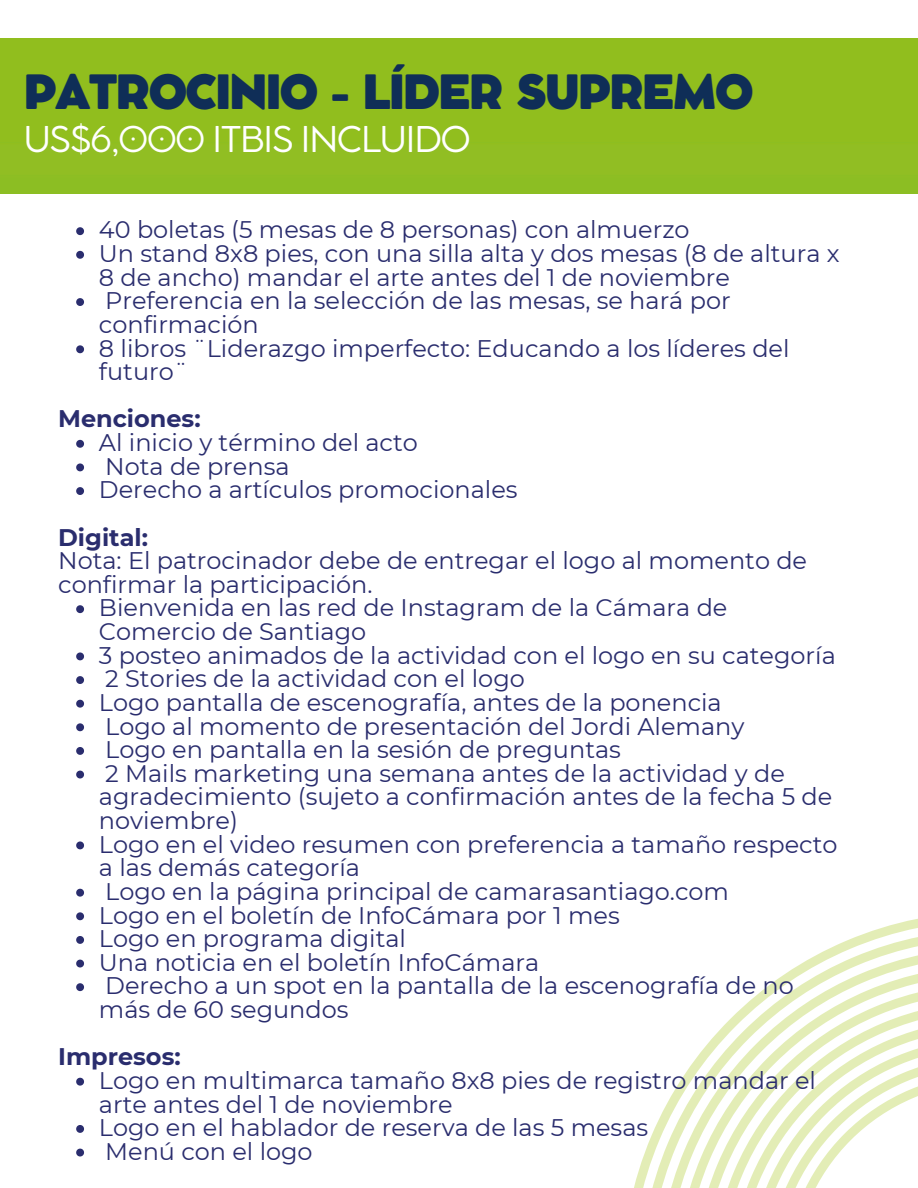
<style>
.page{position:relative;width:918px;height:1188px;background:#fff}
.page>*{position:absolute;margin:0;border:0;box-sizing:border-box;transform-origin:0 0}
.t1{font:800 46.65px "Cocomat Pro";letter-spacing:-.05em;color:#0f2e57}
.t2{font:35.1px "Cocomat Pro";letter-spacing:-.05em;color:#fff}
.t3{font:24px/23.7px "Montserrat";color:#2a2d6e}
.t4{font:700 24px "Montserrat";color:#2a2d6e}
</style>
<div class="page">
<div style="left:0;top:38px;width:918px;height:156px;background:#91be1e"></div>
<svg style="left:634px;top:918px;width:284px;height:270px"></svg>
<svg style="left:640px;top:930px;width:278px;height:258px"></svg>
<svg style="left:658px;top:948px;width:260px;height:240px"></svg>
<svg style="left:676px;top:966px;width:242px;height:222px"></svg>
<svg style="left:694px;top:984px;width:224px;height:204px"></svg>
<svg style="left:712px;top:1002px;width:206px;height:186px"></svg>
<svg style="left:76px;top:227px;width:8px;height:8px"></svg>
<svg style="left:76px;top:251px;width:8px;height:8px"></svg>
<svg style="left:76px;top:298px;width:8px;height:8px"></svg>
<svg style="left:76px;top:345px;width:8px;height:8px"></svg>
<svg style="left:76px;top:440px;width:8px;height:8px"></svg>
<svg style="left:76px;top:463px;width:8px;height:8px"></svg>
<svg style="left:76px;top:487px;width:8px;height:8px"></svg>
<svg style="left:76px;top:605px;width:8px;height:8px"></svg>
<svg style="left:76px;top:652px;width:8px;height:8px"></svg>
<svg style="left:76px;top:676px;width:8px;height:8px"></svg>
<svg style="left:76px;top:700px;width:8px;height:8px"></svg>
<svg style="left:76px;top:723px;width:8px;height:8px"></svg>
<svg style="left:76px;top:747px;width:8px;height:8px"></svg>
<svg style="left:76px;top:771px;width:8px;height:7px"></svg>
<svg style="left:76px;top:841px;width:8px;height:8px"></svg>
<svg style="left:76px;top:889px;width:8px;height:8px"></svg>
<svg style="left:76px;top:912px;width:8px;height:8px"></svg>
<svg style="left:76px;top:936px;width:8px;height:8px"></svg>
<svg style="left:76px;top:960px;width:8px;height:7px"></svg>
<svg style="left:76px;top:983px;width:8px;height:8px"></svg>
<svg style="left:76px;top:1078px;width:8px;height:8px"></svg>
<svg style="left:76px;top:1125px;width:8px;height:8px"></svg>
<svg style="left:76px;top:1149px;width:8px;height:7px"></svg>
<p class="t1" style="left:23px;top:74px;width:732px">PATROCINIO - LÍDER SUPREMO</p>
<p class="t2" style="left:23px;top:126px;width:449px">US$6,000 ITBIS INCLUIDO</p>
<h1 class="t3" style="left:99px;top:218px;width:592px">40 boletas (5 mesas de 8 personas) con almuerzo</h1>
<h2 class="t3" style="left:99px;top:242px;width:742px">Un stand 8x8 pies, con una silla alta y dos mesas (8 de altura x<br>8 de ancho) mandar el arte antes del 1 de noviembre</h2>
<p class="t3" style="left:99px;top:289px;width:633px">Preferencia en la selección de las mesas, se hará por confirmación</p>
<p class="t3" style="left:99px;top:336px;width:692px">8 libros ¨Liderazgo imperfecto: Educando a los líderes del futuro¨</p>
<p class="t4" style="left:58px;top:404px;width:144px">Menciones:</p>
<p class="t3" style="left:99px;top:431px;width:320px">Al inicio y término del acto</p>
<h3 class="t3" style="left:105px;top:454px;width:186px">Nota de prensa</h3>
<p class="t3" style="left:99px;top:478px;width:420px">Derecho a artículos promocionales</p>
<p class="t4" style="left:58px;top:522px;width:91px">Digital:</p>
<p class="t3" style="left:58px;top:549px;width:750px">Nota: El patrocinador debe de entregar el logo al momento de confirmar la participación.</p>
<p class="t3" style="left:99px;top:596px;width:630px">Bienvenida en las red de Instagram de la Cámara de<br>Comercio de Santiago</p>
<p class="t3" style="left:99px;top:643px;width:738px">3 posteo animados de la actividad con el logo en su categoría</p>
<p class="t3" style="left:105px;top:667px;width:421px">2 Stories de la actividad con el logo</p>
<p class="t3" style="left:99px;top:691px;width:624px">Logo pantalla de escenografía, antes de la ponencia</p>
<p class="t3" style="left:105px;top:714px;width:641px">Logo al momento de presentación del Jordi Alemany</p>
<p class="t3" style="left:105px;top:738px;width:517px">Logo en pantalla en la sesión de preguntas</p>
<p class="t3" style="left:99px;top:761px;width:735px">2 Mails marketing una semana antes de la actividad y de agradecimiento (sujeto a confirmación antes de la fecha 5 de noviembre)</p>
<p class="t3" style="left:99px;top:832px;width:740px">Logo en el video resumen con preferencia a tamaño respecto a las demás categoría</p>
<p class="t3" style="left:105px;top:880px;width:625px">Logo en la página principal de camarasantiago.com</p>
<p class="t3" style="left:99px;top:903px;width:522px">Logo en el boletín de InfoCámara por 1 mes</p>
<p class="t3" style="left:99px;top:927px;width:309px">Logo en programa digital</p>
<p class="t3" style="left:99px;top:950px;width:442px">Una noticia en el boletín InfoCámara</p>
<p class="t3" style="left:99px;top:974px;width:696px">Derecho a un spot en la pantalla de la escenografía de no más de 60 segundos</p>
<p class="t4" style="left:58px;top:1042px;width:124px">Impresos:</p>
<p class="t3" style="left:99px;top:1069px;width:719px">Logo en multimarca tamaño 8x8 pies de registro mandar el arte antes del 1 de noviembre</p>
<h3 class="t3" style="left:99px;top:1116px;width:551px">Logo en el hablador de reserva de las 5 mesas</h3>
<p class="t3" style="left:105px;top:1139px;width:209px">Menú con el logo</p>
</div>
